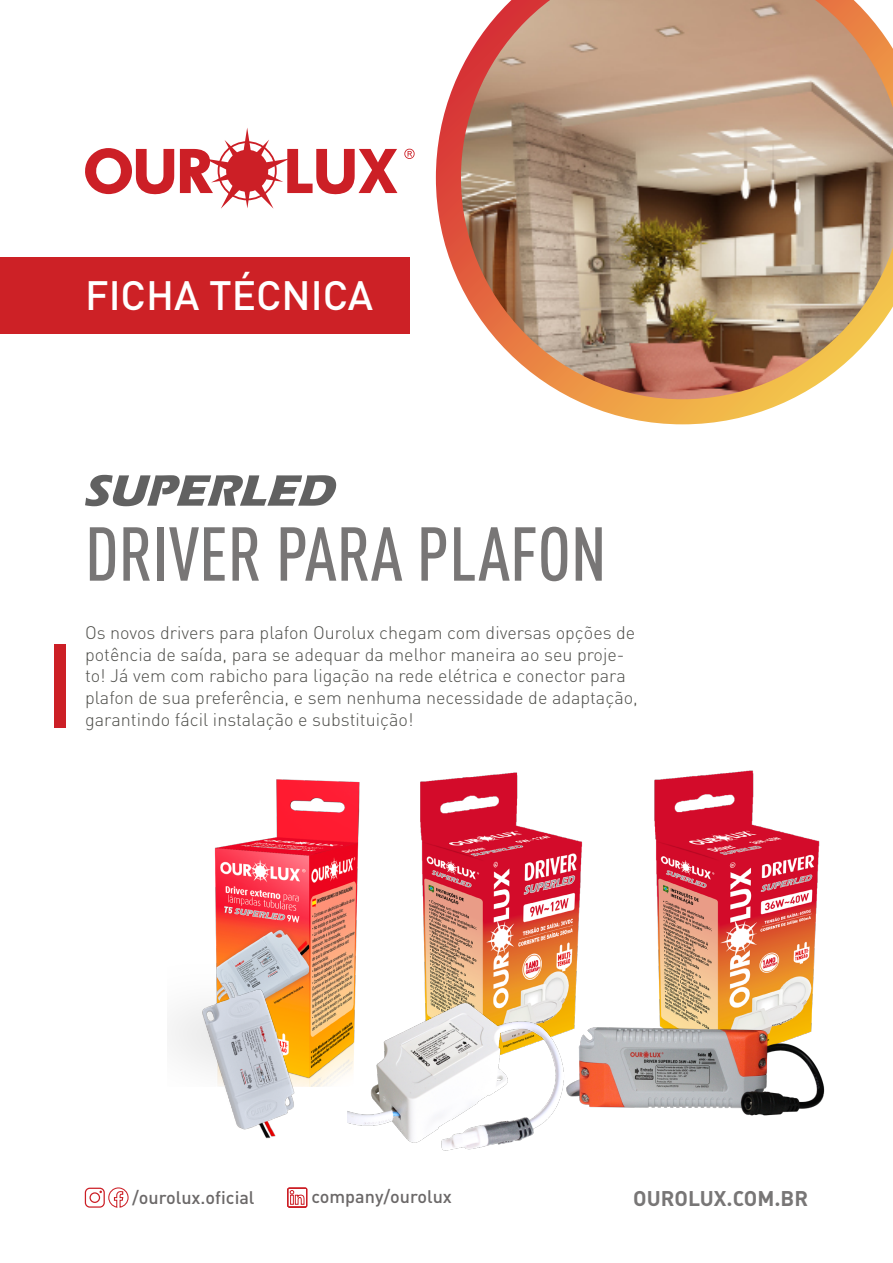
<style>
.page{position:relative;width:893px;height:1263px;background:#fff}
.page>*{position:absolute;margin:0;border:0;box-sizing:border-box;transform-origin:0 0}
.t1{font:500 75px "DIN Cond";color:#787676}
.t2{font:500 40.5px "DIN";color:#fff}
.t3{font:21px "DIN Bold Alternate";color:#787676}
.t4{font:300 18px/21.6px "DIN";color:#4e4e4a}
.t5{font:500 18px "DIN";color:#6b6868}
</style>
<div class="page">
<div style="left:0;top:257px;width:410px;height:77px;background:#cd2126"></div>
<svg style="left:85px;top:475px;width:251px;height:31px"></svg>
<svg style="left:404px;top:149px;width:11px;height:10px"></svg>
<svg style="left:85px;top:148px;width:89px;height:47px"></svg>
<svg style="left:180px;top:128px;width:217px;height:81px"></svg>
<svg style="left:84px;top:1187px;width:45px;height:21px"></svg>
<svg style="left:287px;top:1187px;width:20px;height:21px"></svg>
<svg style="left:436px;top:0;width:457px;height:424px;background:#bf9e84"></svg>
<div style="left:54px;top:644px;width:12px;height:84px;background:#cc1f26"></div>
<img style="left:654px;top:770px;width:166px;height:208px">
<img style="left:571px;top:978px;width:254px;height:138px">
<img style="left:447px;top:772px;width:193px;height:295px">
<img style="left:359px;top:971px;width:212px;height:180px">
<img style="left:214px;top:779px;width:233px;height:307px">
<img style="left:171px;top:969px;width:188px;height:170px">
<h2 class="t2" style="left:85px;top:269px;width:290px">FICHA TÉCNICA</h2>
<h1 class="t1" style="left:85px;top:509px;width:523px">DRIVER PARA PLAFON</h1>
<p class="t4" style="left:85px;top:622px;width:554px">Os novos drivers para plafon Ourolux chegam com diversas opções de potência de saída, para se adequar da melhor maneira ao seu proje&shy;to! Já vem com rabicho para ligação na rede elétrica e conector para plafon de sua preferência, e sem nenhuma necessidade de adaptação, garantindo fácil instalação e substituição!</p>
<p class="t5" style="left:132px;top:1186px;width:124px">/ourolux.oficial</p>
<p class="t5" style="left:311px;top:1184px;width:142px">company/ourolux</p>
<p class="t3" style="left:633px;top:1184px;width:176px">OUROLUX.COM.BR</p>
</div>
